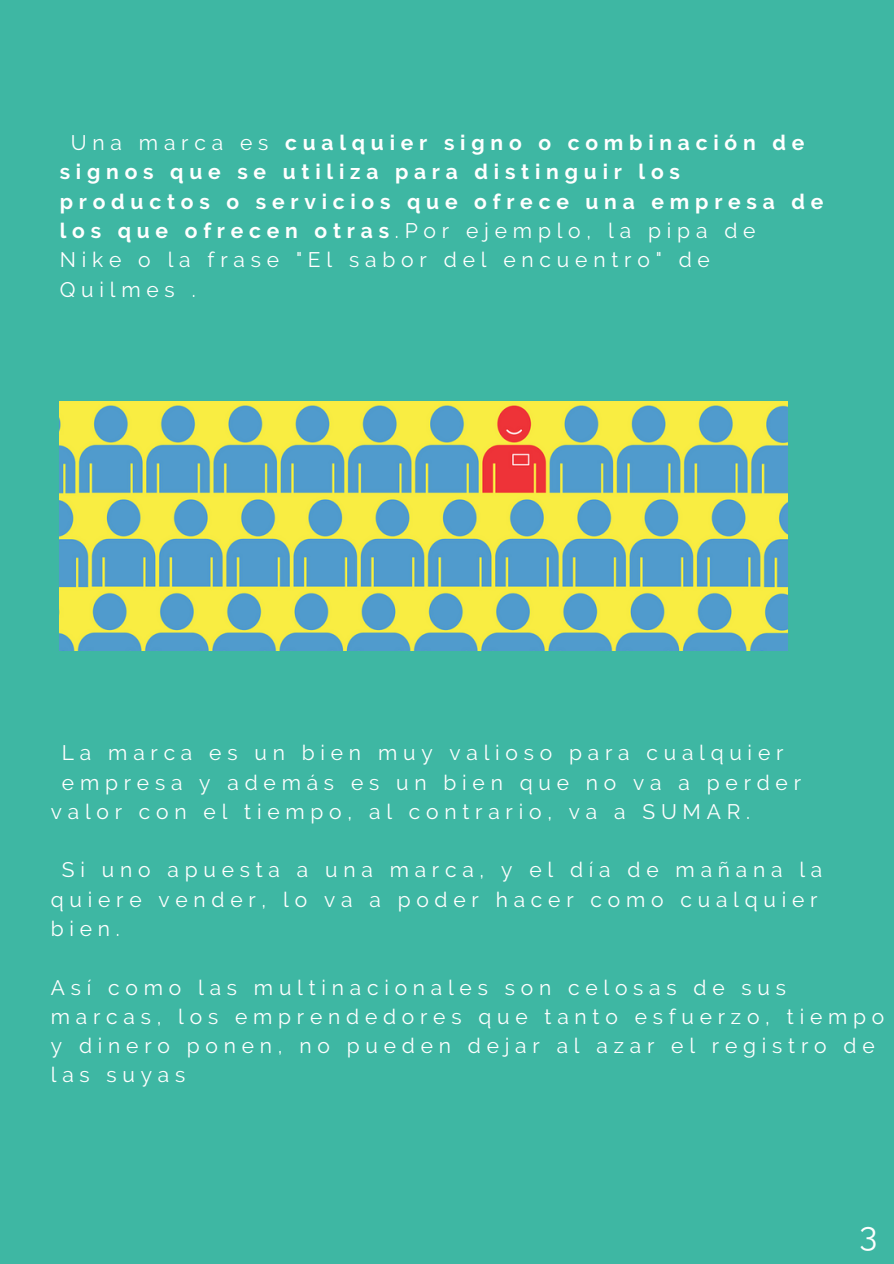
<style>
.page{position:relative;width:894px;height:1264px;background:#fff}
.page>*{position:absolute;margin:0;border:0;box-sizing:border-box;transform-origin:0 0}
.t1{font:33.3px "Raleway";color:#fff}
.t2{font:21px/29.2px "Raleway";letter-spacing:.275em;color:#fff}
.t3{font:700 21px/29.2px "Raleway";letter-spacing:.275em;color:#fff}
.s1{font-weight:400}
</style>
<div class="page">
<div style="left:0;top:0;width:893px;height:1263px;background:#3eb7a3"></div>
<img style="left:60px;top:402px;width:727px;height:249px">
<p class="t3" style="left:60px;top:128px;width:765px;text-indent:11px"><span class="s1">Una marca es</span> cualquier signo o combinación de signos que se utiliza para distinguir los productos o servicios que ofrece una empresa de los que ofrecen otras<span class="s1">.Por ejemplo, la pipa de<br>Nike o la frase "El sabor del encuentro" de Quilmes .</span></p>
<p class="t2" style="left:62px;top:738px;width:722px">La marca es un bien muy valioso para cualquier</p>
<p class="t2" style="left:62px;top:767px;width:740px">empresa y además es un bien que no va a perder</p>
<p class="t2" style="left:51px;top:796px;width:700px">valor con el tiempo, al contrario, va a SUMAR.</p>
<p class="t2" style="left:51px;top:855px;width:772px;text-indent:11px">Si uno apuesta a una marca, y el día de mañana la quiere vender, lo va a poder hacer como cualquier bien.</p>
<p class="t2" style="left:51px;top:972px;width:834px">Así como las multinacionales son celosas de sus marcas, los emprendedores que tanto esfuerzo, tiempo y dinero ponen, no pueden dejar al azar el registro de las suyas</p>
<p class="t1" style="left:859px;top:1214px;width:19px">3</p>
</div>
